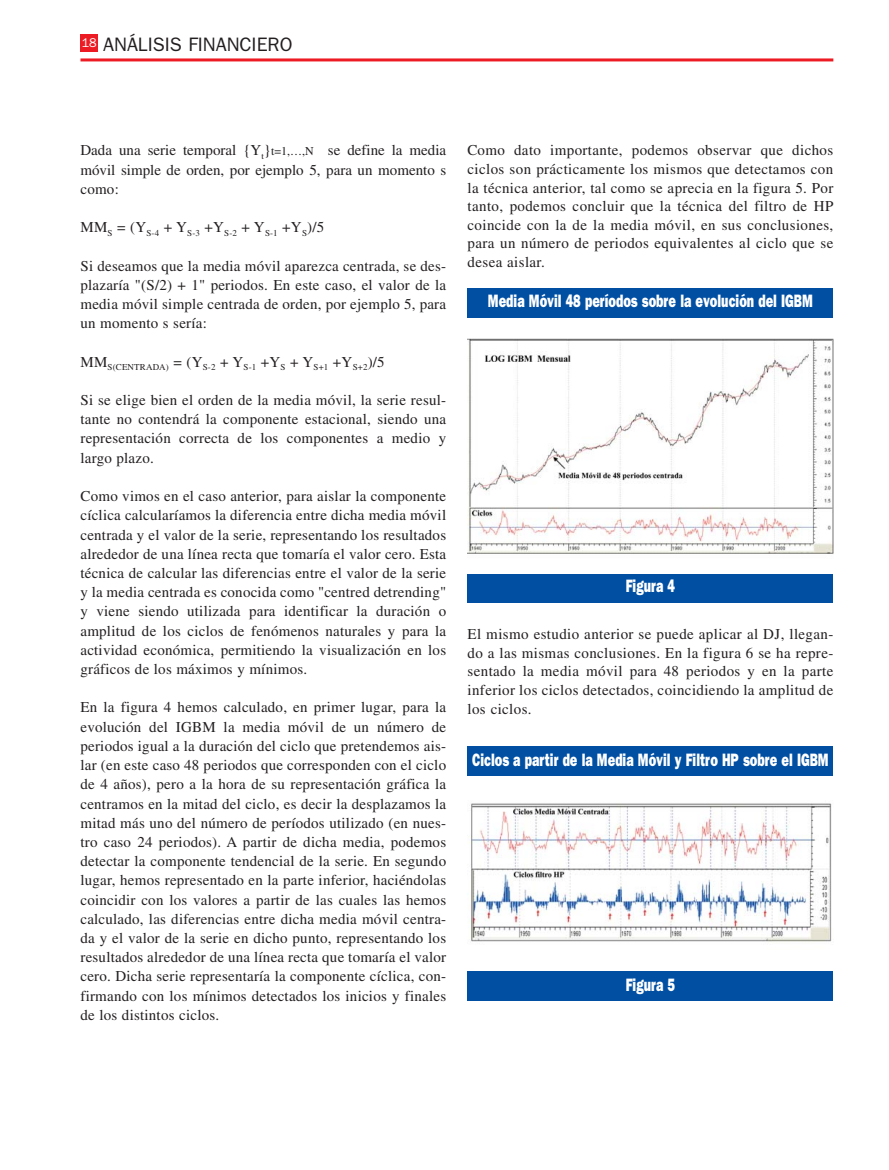
<style>
.page{position:relative;width:889px;height:1170px;background:#fff}
.page>*{position:absolute;margin:0;border:0;box-sizing:border-box;transform-origin:0 0}
.t1{font:19.5px "Franklin Gothic";color:#231f20}
.t2{font:800 18px "Franklin Gothic";color:#fff;scale:.7 1}
.t3{font:15px/19.2px "Times";letter-spacing:.015em;color:#231f20;text-align:justify}
.t4{font:9px "Times";letter-spacing:.015em;color:#231f20}
.s1{font-size:12px}
</style>
<div class="page">
<div style="left:80px;top:34px;width:17px;height:17px;background:#ed1c24"></div>
<hr style="left:80px;top:58px;width:753px;height:3px;background:#ed1c24">
<div style="left:467px;top:288px;width:366px;height:29px;background:#004fa3"></div>
<div style="left:467px;top:572px;width:366px;height:30px;background:#004fa3"></div>
<div style="left:467px;top:320px;width:366px;height:254px;background:#fff"></div>
<img style="left:467px;top:338px;width:366px;height:216px">
<div style="left:467px;top:746px;width:366px;height:29px;background:#004fa3"></div>
<img style="left:467px;top:803px;width:365px;height:139px">
<div style="left:467px;top:971px;width:366px;height:29px;background:#004fa3"></div>
<h1 class="t1" style="left:82px;top:37px;width:212px"><sup>18</sup> ANÁLISIS FINANCIERO</h1>
<p class="t3" style="left:80px;top:142px;width:367px">Dada una serie temporal {Y<sub>t</sub>}<span class="s1">t=1,…,N</span> se define la media móvil simple de orden, por ejemplo 5, para un momento s como:</p>
<p class="t3" style="left:80px;top:219px;width:245px">MM<sub>S</sub> = (Y<sub>S-4</sub> + Y<sub>S-3</sub> +Y<sub>S-2</sub> + Y<sub>S-1</sub> +Y<sub>S</sub>)/5</p>
<p class="t3" style="left:80px;top:257px;width:367px">Si deseamos que la media móvil aparezca centrada, se des&shy;plazaría "(S/2) + 1" periodos. En este caso, el valor de la media móvil simple centrada de orden, por ejemplo 5, para un momento s sería:</p>
<p class="t4" style="left:80px;top:364px;width:306px"><sup>MM</sup>S(CENTRADA) <sup>=</sup> <sup>(Y</sup>S-2 <sup>+</sup> <sup>Y</sup>S-1 <sup>+Y</sup>S <sup>+</sup> <sup>Y</sup>S+1 <sup>+Y</sup>S+2<sup>)/5</sup></p>
<p class="t3" style="left:80px;top:392px;width:367px">Si se elige bien el orden de la media móvil, la serie resul&shy;tante no contendrá la componente estacional, siendo una representación correcta de los componentes a medio y largo plazo.</p>
<p class="t3" style="left:80px;top:488px;width:367px">Como vimos en el caso anterior, para aislar la componente cíclica calcularíamos la diferencia entre dicha media móvil centrada y el valor de la serie, representando los resultados alrededor de una línea recta que tomaría el valor cero. Esta técnica de calcular las diferencias entre el valor de la serie y la media centrada es conocida como "centred detrending" y viene siendo utilizada para identificar la duración o amplitud de los ciclos de fenómenos naturales y para la actividad económica, permitiendo la visualización en los gráficos de los máximos y mínimos.</p>
<p class="t3" style="left:80px;top:699px;width:367px">En la figura 4 hemos calculado, en primer lugar, para la evolución del IGBM la media móvil de un número de periodos igual a la duración del ciclo que pretendemos ais&shy;lar (en este caso 48 periodos que corresponden con el ciclo de 4 años), pero a la hora de su representación gráfica la centramos en la mitad del ciclo, es decir la desplazamos la mitad más uno del número de períodos utilizado (en nues&shy;tro caso 24 periodos). A partir de dicha media, podemos detectar la componente tendencial de la serie. En segundo lugar, hemos representado en la parte inferior, haciéndolas coincidir con los valores a partir de las cuales las hemos calculado, las diferencias entre dicha media móvil centra&shy;da y el valor de la serie en dicho punto, representando los resultados alrededor de una línea recta que tomaría el valor cero. Dicha serie representaría la componente cíclica, con&shy;firmando con los mínimos detectados los inicios y finales de los distintos ciclos.</p>
<p class="t3" style="left:467px;top:142px;width:367px;line-height:18.6px">Como dato importante, podemos observar que dichos ciclos son prácticamente los mismos que detectamos con la técnica anterior, tal como se aprecia en la figura 5. Por tanto, podemos concluir que la técnica del filtro de HP coincide con la de la media móvil, en sus conclusiones, para un número de periodos equivalentes al ciclo que se desea aislar.</p>
<p class="t2" style="left:488px;top:295px;width:466px">Media Móvil 48 períodos sobre la evolución del IGBM</p>
<p class="t2" style="left:626px;top:580px;width:72px">Figura 4</p>
<p class="t3" style="left:467px;top:626px;width:367px;line-height:18.6px">El mismo estudio anterior se puede aplicar al DJ, llegan&shy;do a las mismas conclusiones. En la figura 6 se ha repre&shy;sentado la media móvil para 48 periodos y en la parte inferior los ciclos detectados, coincidiendo la amplitud de los ciclos.</p>
<p class="t2" style="left:472px;top:753px;width:511px">Ciclos a partir de la Media Móvil y Filtro HP sobre el IGBM</p>
<p class="t2" style="left:626px;top:978px;width:72px">Figura 5</p>
</div>
